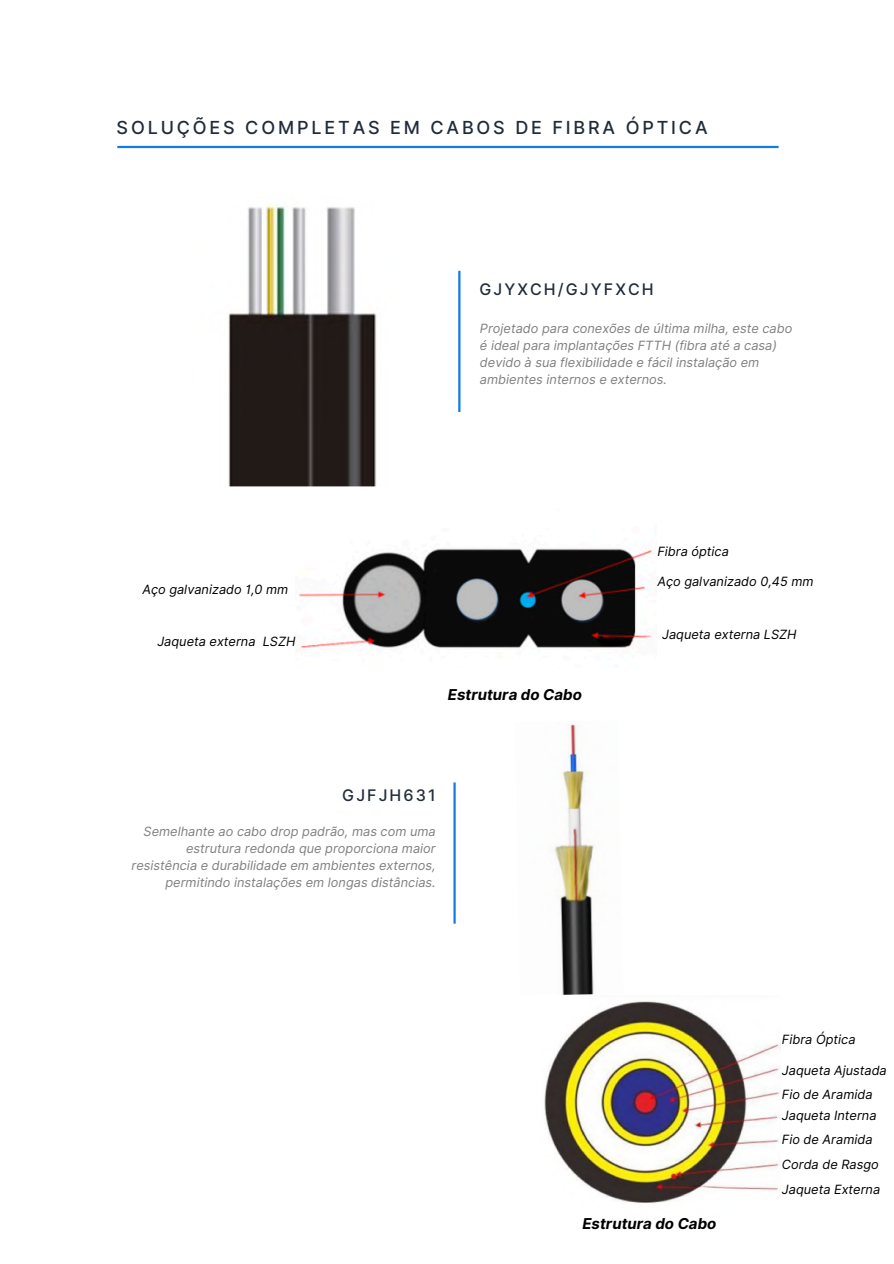
<style>
.page{position:relative;width:894px;height:1264px;background:#fff}
.page>*{position:absolute;margin:0;border:0;box-sizing:border-box;transform-origin:0 0}
.t1{font:500 18px "Inter";letter-spacing:.16em;color:#212c3a}
.t2{font:500 15.9px "Inter";letter-spacing:.135em;color:#212c3a}
.t3{font:italic 700 15px "Inter";color:#000}
.t4{font:italic 12.75px/17px "Inter";color:#808080}
.t5{font:italic 12.75px "Inter";color:#000}
</style>
<div class="page">
<img style="left:155px;top:196px;width:290px;height:290px;border-radius:29px">
<hr style="left:117px;top:146px;width:661px;height:2px;background:#127ce5">
<hr style="left:458px;top:271px;width:2px;height:141px;background:#127ce5">
<hr style="left:453px;top:782px;width:2px;height:141px;background:#127ce5">
<img style="left:299px;top:548px;width:353px;height:100px">
<img style="left:553px;top:724px;width:42px;height:271px">
<img style="left:544px;top:1001px;width:236px;height:202px">
<h1 class="t1" style="left:117px;top:116px;width:592px">SOLUÇÕES COMPLETAS EM CABOS DE FIBRA ÓPTICA</h1>
<p class="t2" style="left:479px;top:280px;width:176px">GJYXCH/GJYFXCH</p>
<p class="t4" style="left:480px;top:320px;width:314px">Projetado para conexões de última milha, este cabo é ideal para implantações FTTH (fibra até a casa) devido à sua flexibilidade e fácil instalação em ambientes internos e externos.</p>
<p class="t5" style="left:142px;top:581px;width:147px">Aço galvanizado 1,0 mm</p>
<p class="t5" style="left:157px;top:634px;width:140px">Jaqueta externa LSZH</p>
<p class="t3" style="left:448px;top:685px;width:135px">Estrutura do Cabo</p>
<p class="t2" style="left:342px;top:785px;width:95px">GJFJH631</p>
<h2 class="t4" style="left:131px;top:822px;width:305px;text-align:right">Semelhante ao cabo drop padrão, mas com uma estrutura redonda que proporciona maior resistência e durabilidade em ambientes externos, permitindo instalações em longas distâncias.</h2>
<p class="t5" style="left:657px;top:543px;width:73px">Fibra óptica</p>
<p class="t5" style="left:657px;top:574px;width:158px">Aço galvanizado 0,45 mm</p>
<p class="t5" style="left:662px;top:626px;width:136px">Jaqueta externa LSZH</p>
<p class="t3" style="left:582px;top:1214px;width:135px">Estrutura do Cabo</p>
<h3 class="t5" style="left:781px;top:1032px;width:75px">Fibra Óptica</h3>
<h2 class="t5" style="left:781px;top:1062px;width:106px">Jaqueta Ajustada</h2>
<p class="t5" style="left:781px;top:1086px;width:92px">Fio de Aramida</p>
<p class="t5" style="left:781px;top:1107px;width:96px">Jaqueta Interna</p>
<p class="t5" style="left:781px;top:1132px;width:92px">Fio de Aramida</p>
<p class="t5" style="left:781px;top:1181px;width:100px">Jaqueta Externa</p>
<p class="t5" style="left:781px;top:1156px;width:98px">Corda de Rasgo</p>
</div>
